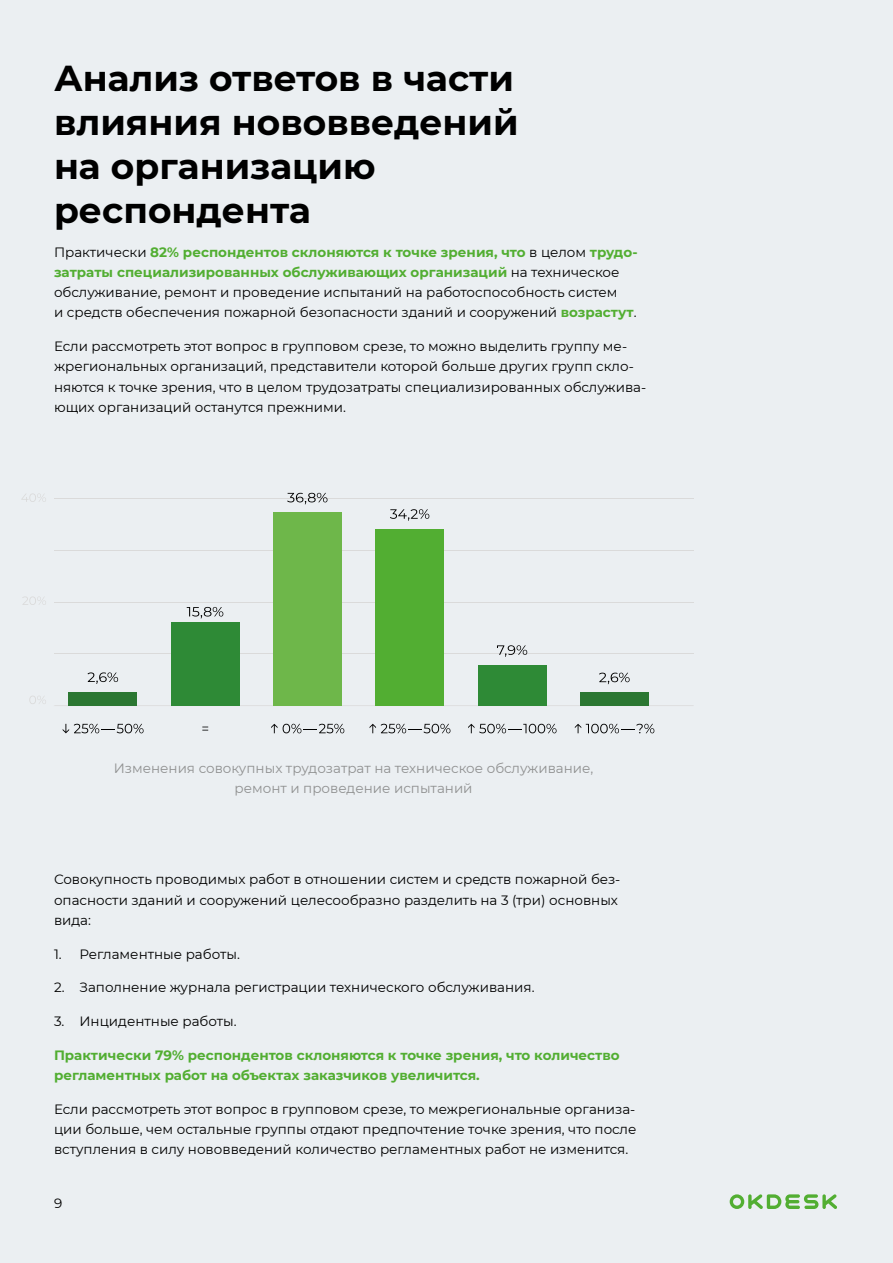
<style>
.page{position:relative;width:893px;height:1263px;background:#ebeff2}
.page>*{position:absolute;margin:0;border:0;box-sizing:border-box;transform-origin:0 0}
.t1{font:700 36px/44px "Montserrat";color:#000}
.t2{font:13.5px/20.2px "Montserrat";color:#000}
.t3{font:700 13.5px/20.2px "Montserrat";color:#52ae32}
.t4{font:13.5px/20.2px "Montserrat";color:#909191;text-align:center}
.s1{font-weight:700;color:#52ae32}
</style>
<div class="page">
<svg style="left:730px;top:1194px;width:107px;height:15px"></svg>
<hr style="left:55px;top:498px;width:639px;height:1px;background:#dadada">
<hr style="left:55px;top:550px;width:639px;height:1px;background:#dadada">
<hr style="left:55px;top:602px;width:639px;height:1px;background:#dadada">
<hr style="left:55px;top:653px;width:639px;height:1px;background:#dadada">
<svg style="left:54px;top:705px;width:640px;height:1px"></svg>
<svg style="left:21px;top:493px;width:25px;height:9px"></svg>
<svg style="left:22px;top:596px;width:24px;height:9px"></svg>
<svg style="left:29px;top:696px;width:17px;height:8px"></svg>
<div style="left:69px;top:692px;width:68px;height:14px;background:#2b7732"></div>
<svg style="left:87px;top:672px;width:31px;height:12px"></svg>
<svg style="left:63px;top:724px;width:81px;height:9px"></svg>
<div style="left:171px;top:623px;width:68px;height:83px;background:#2e8a36"></div>
<svg style="left:187px;top:607px;width:36px;height:11px"></svg>
<svg style="left:202px;top:727px;width:6px;height:4px"></svg>
<svg style="left:271px;top:724px;width:73px;height:9px"></svg>
<div style="left:274px;top:513px;width:68px;height:193px;background:#6eb74a"></div>
<svg style="left:287px;top:493px;width:40px;height:11px"></svg>
<div style="left:376px;top:529px;width:68px;height:177px;background:#52ae32"></div>
<svg style="left:390px;top:509px;width:39px;height:12px"></svg>
<svg style="left:370px;top:724px;width:80px;height:9px"></svg>
<div style="left:478px;top:665px;width:68px;height:41px;background:#2e8a36"></div>
<svg style="left:497px;top:645px;width:30px;height:12px"></svg>
<svg style="left:468px;top:724px;width:88px;height:9px"></svg>
<svg style="left:575px;top:724px;width:79px;height:9px"></svg>
<div style="left:580px;top:692px;width:68px;height:14px;background:#2b7732"></div>
<svg style="left:599px;top:673px;width:31px;height:11px"></svg>
<h1 class="t1" style="left:54px;top:55px;width:466px">Анализ ответов в части влияния нововведений на организацию респондента</h1>
<p class="t2" style="left:54px;top:241px;width:585px">Практически <span class="s1">82% респондентов склоняются к точке зрения, что</span> в целом <span class="s1">трудо&shy;затраты специализированных обслуживающих организаций</span> на техническое обслуживание, ремонт и проведение испытаний на работоспособность систем<br>и средств обеспечения пожарной безопасности зданий и сооружений <span class="s1">возрастут</span>.</p>
<p class="t2" style="left:54px;top:336px;width:594px">Если рассмотреть этот вопрос в групповом срезе, то можно выделить группу ме&shy;жрегиональных организаций, представители которой больше других групп скло&shy;няются к точке зрения, что в целом трудозатраты специализированных обслужива&shy;ющих организаций останутся прежними.</p>
<p class="t4" style="left:114px;top:757px;width:481px">Изменения совокупных трудозатрат на техническое обслуживание, ремонт и проведение испытаний</p>
<p class="t2" style="left:54px;top:869px;width:568px">Совокупность проводимых работ в отношении систем и средств пожарной без&shy;опасности зданий и сооружений целесообразно разделить на 3 (три) основных вида:</p>
<p class="t2" style="left:54px;top:943px;width:187px">1. Регламентные работы.</p>
<p class="t2" style="left:54px;top:977px;width:482px">2. Заполнение журнала регистрации технического обслуживания.</p>
<p class="t2" style="left:54px;top:1011px;width:184px">3. Инцидентные работы.</p>
<p class="t3" style="left:54px;top:1044px;width:567px">Практически 79% респондентов склоняются к точке зрения, что количество регламентных работ на объектах заказчиков увеличится.</p>
<p class="t2" style="left:54px;top:1098px;width:584px;text-align:justify">Если рассмотреть этот вопрос в групповом срезе, то межрегиональные организа&shy;ции больше, чем остальные группы отдают предпочтение точке зрения, что после вступления в силу нововведений количество регламентных работ не изменится.</p>
<p class="t2" style="left:54px;top:1193px;width:10px">9</p>
</div>
